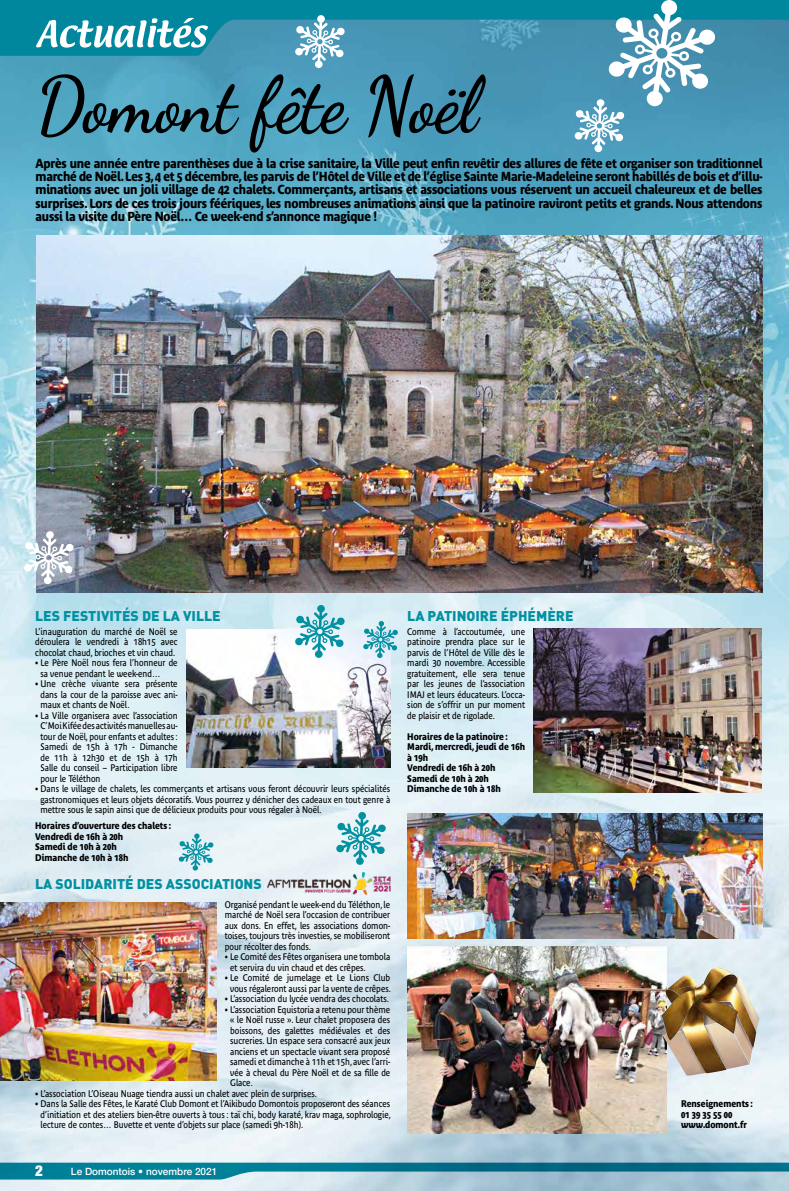
<style>
.page{position:relative;width:789px;height:1191px;background:#fff}
.page>*{position:absolute;margin:0;border:0;box-sizing:border-box;transform-origin:0 0}
.t1{font:700 78.2px "Dancing Script";color:#000;scale:.9 1}
.t2{font:900 condensed 15px "Helvetica Neue";color:#fff}
.t3{font:900 14px "DIN";color:#0291a1}
.t4{font:700 13px/13.3px "Bienvenue";letter-spacing:-.015em;color:#000;text-align:justify;scale:.9 1}
.t5{font:500 10px "Helvetica Neue";color:#fff}
.t6{font:9.5px/10.5px "Bienvenue";color:#000;text-align:justify;scale:.9 1}
.t7{font:700 9.5px/10.5px "Bienvenue";color:#000;scale:.9 1}
</style>
<div class="page">
<img style="left:0;top:56px;width:788px;height:1135px">
<svg style="left:0;top:1162px;width:788px;height:17px;background:#3e94aa"></svg>
<svg style="left:0;top:0;width:788px;height:56px;background:#218ca7"></svg>
<svg style="left:36px;top:18px;width:172px;height:30px"></svg>
<img style="left:36px;top:235px;width:726px;height:357px">
<img style="left:533px;top:628px;width:227px;height:165px">
<img style="left:186px;top:629px;width:204px;height:138px">
<img style="left:0;top:903px;width:216px;height:178px">
<img style="left:267px;top:872px;width:123px;height:22px">
<img style="left:407px;top:946px;width:259px;height:187px">
<img style="left:407px;top:814px;width:355px;height:124px">
<img style="left:738px;top:975px;width:20px;height:89px">
<img style="left:661px;top:1040px;width:88px;height:35px">
<img style="left:661px;top:975px;width:77px;height:15px">
<img style="left:682px;top:1033px;width:44px;height:40px">
<img style="left:705px;top:987px;width:50px;height:61px">
<img style="left:695px;top:1000px;width:42px;height:33px">
<img style="left:699px;top:973px;width:38px;height:27px">
<img style="left:702px;top:967px;width:32px;height:28px">
<img style="left:665px;top:975px;width:30px;height:15px">
<img style="left:676px;top:984px;width:16px;height:6px">
<img style="left:666px;top:989px;width:16px;height:1px">
<img style="left:660px;top:990px;width:35px;height:50px">
<img style="left:692px;top:983px;width:17px;height:20px">
<svg style="left:335px;top:812px;width:51px;height:53px;background:#9fd3db"></svg>
<svg style="left:294px;top:605px;width:51px;height:53px"></svg>
<svg style="left:362px;top:621px;width:36px;height:37px"></svg>
<svg style="left:178px;top:833px;width:36px;height:37px"></svg>
<svg style="left:573px;top:0;width:142px;height:152px"></svg>
<svg style="left:24px;top:531px;width:50px;height:53px"></svg>
<svg style="left:294px;top:15px;width:51px;height:53px"></svg>
<h1 class="t1" style="left:36px;top:56px;width:491px">Domont fête Noël</h1>
<p class="t4" style="left:35px;top:156px;width:808px">Après une année entre parenthèses due à la crise sanitaire, la Ville peut enfin revêtir des allures de fête et organiser son traditionnel marché de Noël. Les 3, 4 et 5 décembre, les parvis de l’Hôtel de Ville et de l’église Sainte Marie-Madeleine seront habillés de bois et d’illu&shy;minations avec un joli village de 42 chalets. Commerçants, artisans et associations vous réservent un accueil chaleureux et de belles surprises. Lors de ces trois jours féériques, les nombreuses animations ainsi que la patinoire raviront petits et grands. Nous attendons aussi la visite du Père Noël… Ce week-end s’annonce magique !</p>
<h3 class="t3" style="left:35px;top:606px;width:187px">LES FESTIVITÉS DE LA VILLE</h3>
<p class="t6" style="left:35px;top:626px;width:160px">L’inauguration du marché de Noël se déroulera le vendredi à 18h15 avec chocolat chaud, brioches et vin chaud.</p>
<p class="t6" style="left:40px;top:657px;width:154px;text-indent:-5px">• Le Père Noël nous fera l’honneur de sa venue pendant le week-end…</p>
<p class="t6" style="left:40px;top:678px;width:154px;text-indent:-5px">• Une crèche vivante sera présente dans la cour de la paroisse avec ani&shy;maux et chants de Noël.</p>
<p class="t6" style="left:40px;top:710px;width:154px;text-indent:-5px">• La Ville organisera avec l’association C’Moi Kifée des activités manuelles au&shy;tour de Noël, pour enfants et adultes :<br>Samedi de 15h à 17h - Dimanche de 11h à 12h30 et de 15h à 17h Salle du conseil – Participation libre pour le Téléthon</p>
<p class="t6" style="left:40px;top:783px;width:390px;text-indent:-5px">• Dans le village de chalets, les commerçants et artisans vous feront découvrir leurs spécialités gastronomiques et leurs objets décoratifs. Vous pourrez y dénicher des cadeaux en tout genre à mettre sous le sapin ainsi que de délicieux produits pour vous régaler à Noël.</p>
<p class="t7" style="left:35px;top:820px;width:152px">Horaires d’ouverture des chalets :<br>Vendredi de 16h à 20h<br>Samedi de 10h à 20h<br>Dimanche de 10h à 18h</p>
<h3 class="t3" style="left:35px;top:875px;width:228px">LA SOLIDARITÉ DES ASSOCIATIONS</h3>
<p class="t6" style="left:225px;top:899px;width:185px">Organisé pendant le week-end du Téléthon, le marché de Noël sera l’occasion de contribuer aux dons. En effet, les associations domon&shy;toises, toujours très investies, se mobiliseront pour récolter des fonds.</p>
<p class="t6" style="left:230px;top:951px;width:179px;text-indent:-5px">• Le Comité des Fêtes organisera une tombola et servira du vin chaud et des crêpes.</p>
<p class="t6" style="left:225px;top:972px;width:186px;text-align:center">• Le Comité de jumelage et Le Lions Club vous régaleront aussi par la vente de crêpes.</p>
<p class="t6" style="left:225px;top:993px;width:184px">• L’association du lycée vendra des chocolats.</p>
<p class="t6" style="left:230px;top:1004px;width:179px;text-indent:-5px">• L’association Equistoria a retenu pour thème « le Noël russe ». Leur chalet proposera des boissons, des galettes médiévales et des sucreries. Un espace sera consacré aux jeux anciens et un spectacle vivant sera proposé samedi et dimanche à 11h et 15h, avec l’arri&shy;vée à cheval du Père Noël et de sa fille de Glace.</p>
<p class="t6" style="left:35px;top:1088px;width:314px">• L’association L’Oiseau Nuage tiendra aussi un chalet avec plein de surprises.</p>
<p class="t6" style="left:40px;top:1098px;width:391px;text-indent:-5px">• Dans la Salle des Fêtes, le Karaté Club Domont et l’Aikibudo Domontois proposeront des séances d’initiation et des ateliers bien-être ouverts à tous : taï chi, body karaté, krav maga, sophrologie, lecture de contes… Buvette et vente d’objets sur place (samedi 9h-18h).</p>
<h2 class="t2" style="left:35px;top:1158px;width:9px">2</h2>
<p class="t5" style="left:71px;top:1163px;width:148px">Le Domontois • novembre 2021</p>
<h3 class="t3" style="left:407px;top:606px;width:168px">LA PATINOIRE ÉPHÉMÈRE</h3>
<p class="t6" style="left:407px;top:626px;width:132px">Comme à l’accoutumée, une patinoire prendra place sur le parvis de l’Hôtel de Ville dès le mardi 30 novembre. Accessible gratuitement, elle sera tenue par les jeunes de l’association IMAJ et leurs éducateurs. L’occa&shy;sion de s’offrir un pur moment de plaisir et de rigolade.</p>
<p class="t7" style="left:407px;top:731px;width:132px">Horaires de la patinoire :<br>Mardi, mercredi, jeudi de 16h à 19h<br>Vendredi de 16h à 20h<br>Samedi de 10h à 20h<br>Dimanche de 10h à 18h</p>
<p class="t7" style="left:680px;top:1098px;width:81px">Renseignements :<br>01 39 35 55 00 www.domont.fr</p>
</div>
